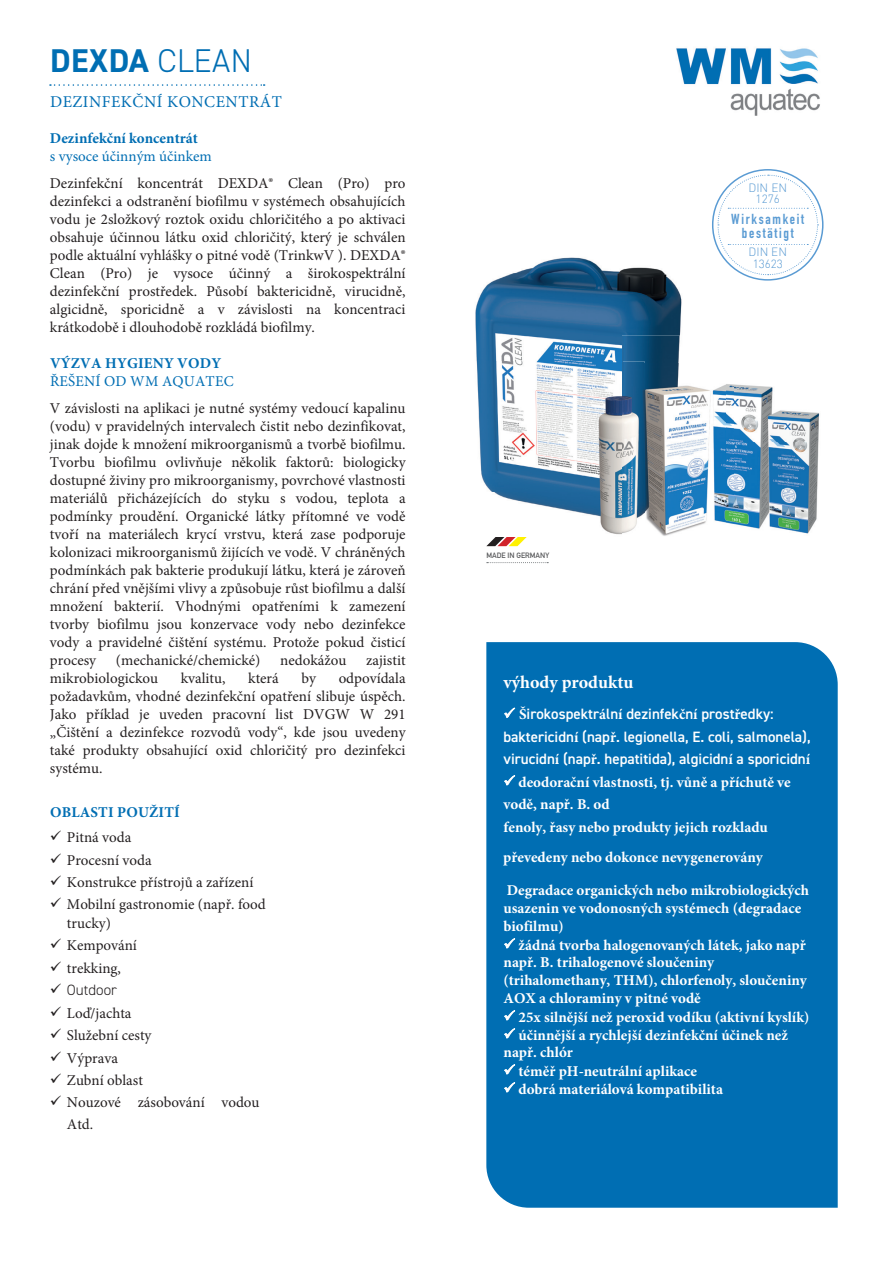
<style>
.page{position:relative;width:893px;height:1263px;background:#fff}
.page>*{position:absolute;margin:0;border:0;box-sizing:border-box;transform-origin:0 0}
.t1{font:700 33px "DIN2014";letter-spacing:.01em;color:#006eb3}
.t2{font:700 18px "Minion Pro";color:#fff}
.t3{font:16.5px "Minion Pro";letter-spacing:.03em;color:#006eb3}
.t4{font:15px/18px "Minion Pro";color:#231f20;text-align:justify}
.t5{font:700 15px/17.7px "Minion Pro";color:#fff}
.t6{font:600 15px/22.5px "DIN2014";color:#fff}
.t7{font:700 15px "Minion Pro";letter-spacing:.01em;color:#006eb3}
.t8{font:15px "Minion Pro";color:#006eb3}
.t9{font:300 15px "DIN2014";color:#231f20}
.t10{font:700 14.25px/14.2px "DIN Condensed";letter-spacing:.12em;color:#5a9bd3;text-align:center}
.t11{font:300 11.85px/11.1px "DIN";color:#5a9bd3;text-align:center}
.t12{font:300 11.7px/11.7px "DIN";color:#5a9bd3;text-align:center}
.t13{font:700 7.5px "DIN Alternate";color:#57585a}
.s1{font-weight:300}
.s2{font-family:"Minion Pro";font-weight:700}
</style>
<div class="page">
<svg style="left:487px;top:562px;width:61px;height:1px"></svg>
<svg style="left:486px;top:537px;width:41px;height:9px"></svg>
<img style="left:676px;top:48px;width:144px;height:68px">
<svg style="left:50px;top:84px;width:215px;height:2px"></svg>
<img style="left:515px;top:169px;width:245px;height:104px">
<img style="left:475px;top:273px;width:207px;height:88px">
<img style="left:622px;top:336px;width:60px;height:28px">
<img style="left:726px;top:386px;width:9px;height:139px">
<img style="left:735px;top:384px;width:84px;height:150px">
<div style="left:486px;top:642px;width:352px;height:566px;background:#006eb3"></div>
<svg style="left:713px;top:170px;width:110px;height:110px"></svg>
<svg style="left:717px;top:174px;width:101px;height:102px"></svg>
<img style="left:476px;top:361px;width:169px;height:174px">
<img style="left:645px;top:493px;width:81px;height:43px">
<img style="left:645px;top:364px;width:81px;height:129px">
<img style="left:630px;top:364px;width:15px;height:171px">
<h1 class="t1" style="left:50px;top:39px;width:203px">DEXDA <span class="s1">CLEAN</span></h1>
<p class="t3" style="left:50px;top:91px;width:233px">DEZINFEKČNÍ KONCENTRÁT</p>
<p class="t7" style="left:50px;top:128px;width:149px">Dezinfekční koncentrát</p>
<p class="t8" style="left:50px;top:146px;width:163px">s vysoce účinným účinkem</p>
<p class="t4" style="left:50px;top:174px;width:357px">Dezinfekční koncentrát DEXDA® Clean (Pro) pro dezinfekci a odstranění biofilmu v systémech obsahujících vodu je 2složkový roztok oxidu chloričitého a po aktivaci obsahuje účinnou látku oxid chloričitý, který je schválen podle aktuální vyhlášky o pitné vodě (TrinkwV ). DEXDA® Clean (Pro) je vysoce účinný a širokospektrální dezinfekční prostředek. Působí baktericidně, virucidně, algicidně, sporicidně a v závislosti na koncentraci krátkodobě i dlouhodobě rozkládá biofilmy.</p>
<p class="t7" style="left:50px;top:353px;width:173px">VÝZVA HYGIENY VODY</p>
<p class="t8" style="left:50px;top:371px;width:185px">ŘEŠENÍ OD WM AQUATEC</p>
<p class="t4" style="left:50px;top:399px;width:357px">V závislosti na aplikaci je nutné systémy vedoucí kapalinu (vodu) v pravidelných intervalech čistit nebo dezinfikovat, jinak dojde k množení mikroorganismů a tvorbě biofilmu.<br>Tvorbu biofilmu ovlivňuje několik faktorů: biologicky dostupné živiny pro mikroorganismy, povrchové vlastnosti materiálů přicházejících do styku s vodou, teplota a podmínky proudění. Organické látky přítomné ve vodě tvoří na materiálech krycí vrstvu, která zase podporuje kolonizaci mikroorganismů žijících ve vodě. V chráněných podmínkách pak bakterie produkují látku, která je zároveň chrání před vnějšími vlivy a způsobuje růst biofilmu a další množení bakterií. Vhodnými opatřeními k zamezení tvorby biofilmu jsou konzervace vody nebo dezinfekce vody a pravidelné čištění systému. Protože pokud čisticí procesy</p>
<p class="t4" style="left:116px;top:651px;width:146px">(mechanické/chemické)</p>
<p class="t4" style="left:280px;top:651px;width:68px">nedokážou</p>
<p class="t4" style="left:366px;top:651px;width:41px">zajistit</p>
<p class="t4" style="left:50px;top:669px;width:110px">mikrobiologickou</p>
<p class="t4" style="left:181px;top:669px;width:46px">kvalitu,</p>
<p class="t4" style="left:248px;top:669px;width:32px">která</p>
<p class="t4" style="left:301px;top:669px;width:16px">by</p>
<p class="t4" style="left:50px;top:669px;width:357px;text-indent:289px">odpovídala požadavkům, vhodné dezinfekční opatření slibuje úspěch.<br>Jako příklad je uveden pracovní list DVGW W 291 „Čištění a dezinfekce rozvodů vody“, kde jsou uvedeny také produkty obsahující oxid chloričitý pro dezinfekci systému.</p>
<p class="t7" style="left:50px;top:801px;width:131px">OBLASTI POUŽITÍ</p>
<p class="t4" style="left:50px;top:828px;width:83px">✓ Pitná voda</p>
<p class="t4" style="left:50px;top:851px;width:103px">✓ Procesní voda</p>
<p class="t4" style="left:50px;top:873px;width:205px">✓ Konstrukce přístrojů a zařízení</p>
<p class="t4" style="left:67px;top:895px;width:200px;line-height:18.8px;text-indent:-17px">✓ Mobilní gastronomie (např. food trucky)</p>
<p class="t4" style="left:50px;top:936px;width:89px">✓ Kempování</p>
<p class="t4" style="left:50px;top:959px;width:73px">✓ trekking,</p>
<p class="t9" style="left:50px;top:981px;width:68px">✓ Outdoor</p>
<p class="t4" style="left:50px;top:1004px;width:83px">✓ Loď/jachta</p>
<p class="t4" style="left:50px;top:1026px;width:103px">✓ Služební cesty</p>
<p class="t4" style="left:50px;top:1049px;width:69px">✓ Výprava</p>
<p class="t4" style="left:50px;top:1071px;width:94px">✓ Zubní oblast</p>
<p class="t4" style="left:67px;top:1091px;width:194px;line-height:22.5px;text-indent:-17px">✓ Nouzové zásobování vodou<br>Atd.</p>
<p class="t11" style="left:748px;top:182px;width:40px">DIN EN<br>1276</p>
<p class="t10" style="left:731px;top:212px;width:74px">Wirksamkeit bestätigt</p>
<p class="t13" style="left:486px;top:549px;width:64px">MADE IN GERMANY</p>
<p class="t12" style="left:748px;top:246px;width:40px">DIN EN<br>13623</p>
<p class="t2" style="left:503px;top:670px;width:131px">výhody produktu</p>
<p class="t6" style="left:503px;top:703px;width:309px">✓ <span class="s2">Š</span>irokospektr<span class="s2">á</span>ln<span class="s2">í</span> dezinfek<span class="s2">č</span>n<span class="s2">í</span> prost<span class="s2">ř</span>edky: baktericidn<span class="s2">í</span> (nap<span class="s2">ř</span>. legionella, E. coli, salmonela), virucidn<span class="s2">í</span> (nap<span class="s2">ř</span>. hepatitida), algicidn<span class="s2">í</span> a sporicidn<span class="s2">í</span></p>
<p class="t5" style="left:503px;top:771px;width:289px;line-height:22.4px">✓ deodorační vlastnosti, tj. vůně a příchutě ve vodě, např. B. od<br>fenoly, řasy nebo produkty jejich rozkladu</p>
<p class="t5" style="left:503px;top:841px;width:307px;line-height:32.5px">převedeny nebo dokonce nevygenerovány<br>Degradace organických nebo mikrobiologických</p>
<p class="t5" style="left:503px;top:899px;width:299px">usazenin ve vodonosných systémech (degradace biofilmu)</p>
<p class="t5" style="left:503px;top:936px;width:305px">✓ žádná tvorba halogenovaných látek, jako např např. B. trihalogenové sloučeniny (trihalomethany, THM), chlorfenoly, sloučeniny AOX a chloraminy v pitné vodě</p>
<p class="t5" style="left:503px;top:1008px;width:307px">✓ 25x silnější než peroxid vodíku (aktivní kyslík)</p>
<p class="t5" style="left:503px;top:1026px;width:286px;line-height:17px">✓ účinnější a rychlejší dezinfekční účinek než např. chlór</p>
<p class="t5" style="left:503px;top:1062px;width:195px">✓ téměř pH-neutrální aplikace</p>
<p class="t5" style="left:503px;top:1080px;width:221px">✓ dobrá materiálová kompatibilita</p>
</div>
